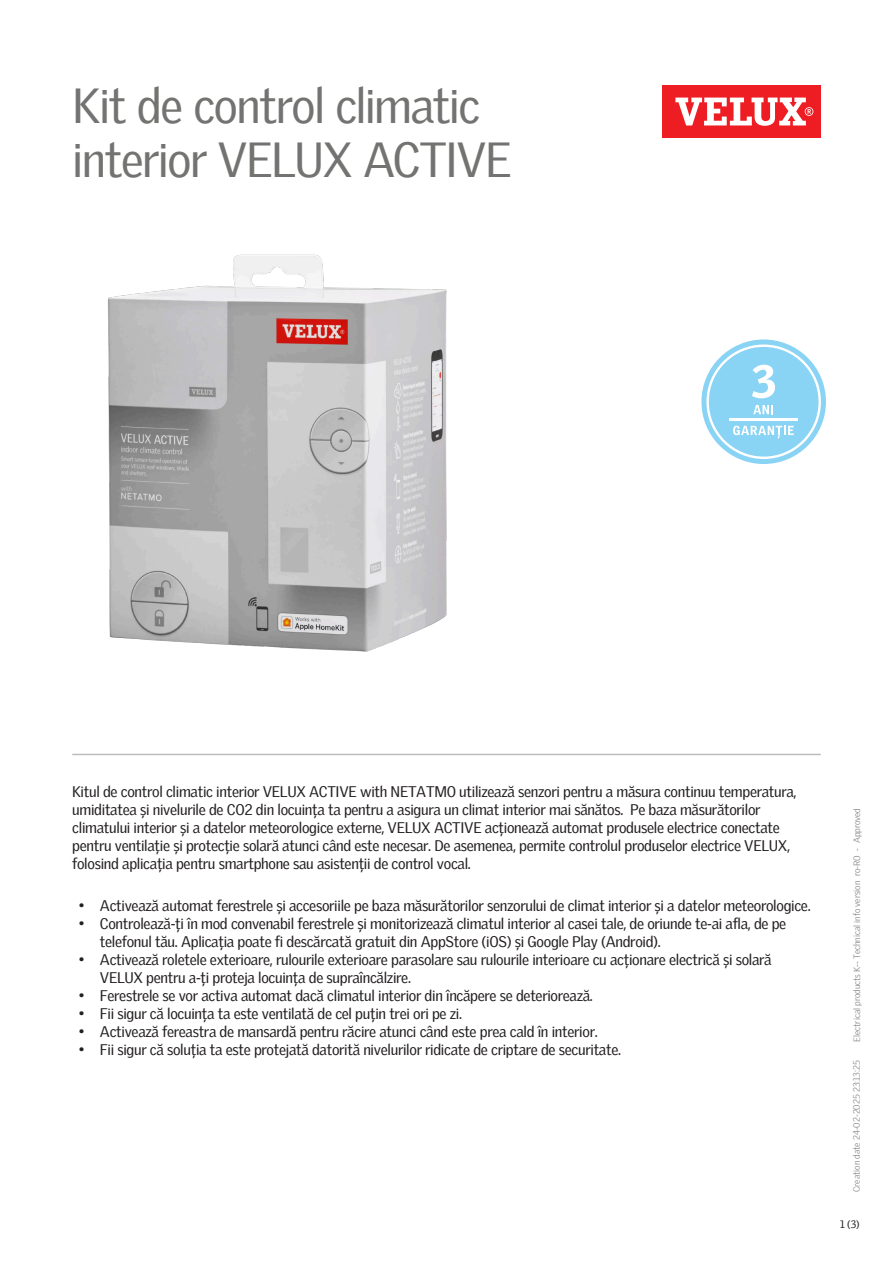
<style>
.page{position:relative;width:893px;height:1263px;background:#fff}
.page>*{position:absolute;margin:0;border:0;box-sizing:border-box;transform-origin:0 0}
.Headline{font:48px/54px "Velux Gothic";letter-spacing:-.03em;color:#737371}
.Body_Regular{font:15px/18px "Velux Gothic";letter-spacing:-.02em;color:#231f20}
.t1{font:10.5px "Velux Gothic";color:#231f20}
.t2{font:300 9px "Velux Gothic";color:#7c7e81}
</style>
<div class="page">
<div style="left:662px;top:85px;width:159px;height:53px;background:#ee1d23"></div>
<svg style="left:675px;top:98px;width:138px;height:28px"></svg>
<img style="left:108px;top:254px;width:339px;height:398px">
<hr style="left:72px;top:754px;width:749px;height:1px;background:#bcbdbb">
<svg style="left:701px;top:339px;width:125px;height:125px"></svg>
<p class="Headline" style="left:72px;top:74px;width:441px">Kit de control climatic interior VELUX ACTIVE</p>
<p class="Body_Regular" style="left:72px;top:781px;width:726px">Kitul de control climatic interior VELUX ACTIVE with NETATMO utilizează senzori pentru a măsura continuu temperatura, umiditatea și nivelurile de CO2 din locuința ta pentru a asigura un climat interior mai sănătos. Pe baza măsurătorilor climatului interior și a datelor meteorologice externe, VELUX ACTIVE acționează automat produsele electrice conectate pentru ventilație și protecție solară atunci când este necesar. De asemenea, permite controlul produselor electrice VELUX, folosind aplicația pentru smartphone sau asistenții de control vocal.</p>
<p class="Body_Regular" style="left:79px;top:896px;width:733px">• Activează automat ferestrele și accesoriile pe baza măsurătorilor senzorului de climat interior și a datelor meteorologice.</p>
<p class="Body_Regular" style="left:100px;top:914px;width:688px;text-indent:-21px">• Controlează-ți în mod convenabil ferestrele și monitorizează climatul interior al casei tale, de oriunde te-ai afla, de pe telefonul tău. Aplicația poate fi descărcată gratuit din AppStore (iOS) și Google Play (Android).</p>
<p class="Body_Regular" style="left:100px;top:950px;width:673px;text-indent:-21px">• Activează roletele exterioare, rulourile exterioare parasolare sau rulourile interioare cu acționare electrică și solară<br>VELUX pentru a-ți proteja locuința de supraîncălzire.</p>
<p class="Body_Regular" style="left:79px;top:986px;width:516px">• Ferestrele se vor activa automat dacă climatul interior din încăpere se deteriorează.</p>
<p class="Body_Regular" style="left:79px;top:1004px;width:385px">• Fii sigur că locuința ta este ventilată de cel puțin trei ori pe zi.</p>
<p class="Body_Regular" style="left:79px;top:1022px;width:520px">• Activează fereastra de mansardă pentru răcire atunci când este prea cald în interior.</p>
<p class="Body_Regular" style="left:79px;top:1040px;width:544px">• Fii sigur că soluția ta este protejată datorită nivelurilor ridicate de criptare de securitate.</p>
<p class="t2" style="left:850px;top:1042px;width:235px;rotate:-90deg">Electrical products K-- Technical info version ro-RO - Approved</p>
<p class="t2" style="left:850px;top:1192px;width:133px;rotate:-90deg">Creation date 24-02-2025 23:13:25</p>
<p class="t1" style="left:840px;top:1216px;width:21px">1 (3)</p>
</div>
